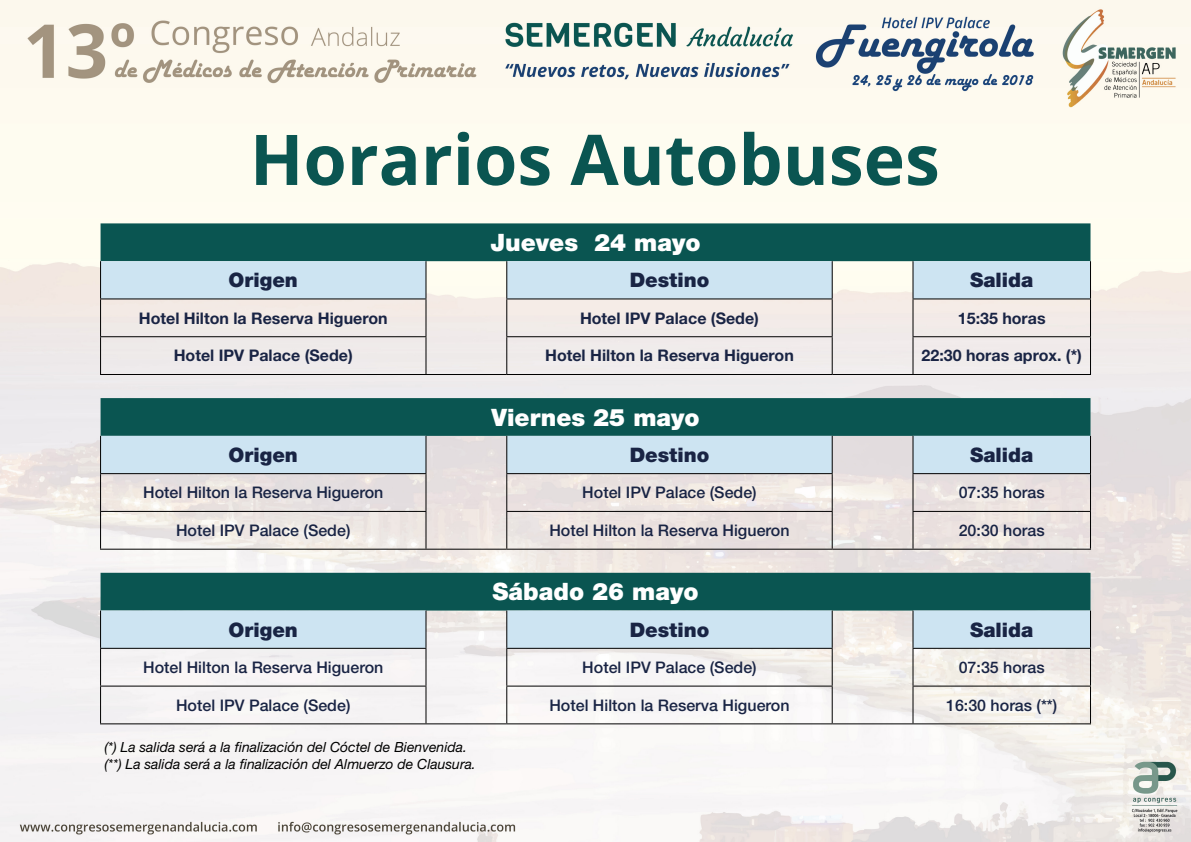
<style>
.page{position:relative;width:1191px;height:842px;background:#fff}
.page>*{position:absolute;margin:0;border:0;box-sizing:border-box;transform-origin:0 0}
.t1{font:700 70px "Open Sans";color:#0a5551}
.t2{font:900 24px "Helvetica Neue LT Std";color:#fff}
.t3{font:900 20px "Helvetica Neue LT Std";color:#192444}
.t4{font:500 16px "Helvetica Neue LT Std";color:#192444}
.t5{font:700 16px "Helvetica Neue LT Std";color:#192444}
.t6{font:italic 14px/16.8px "Helvetica Neue LT Std";color:#000}
</style>
<div class="page">
<img style="left:0;top:0;width:1191px;height:842px">
<svg style="left:101px;top:223px;width:989px;height:387px;background:#578783"></svg>
<svg style="left:101px;top:261px;width:325px;height:387px;background:#b6c9cc"></svg>
<svg style="left:507px;top:261px;width:583px;height:387px;background:#b7c8ca"></svg>
<hr style="left:100px;top:261px;width:1px;height:37px;background:#000">
<hr style="left:425px;top:261px;width:1px;height:37px;background:#000">
<hr style="left:100px;top:298px;width:326px;height:1px;background:#000">
<hr style="left:100px;top:299px;width:1px;height:37px;background:#000">
<hr style="left:425px;top:299px;width:1px;height:37px;background:#000">
<hr style="left:506px;top:299px;width:1px;height:37px;background:#000">
<hr style="left:831px;top:299px;width:1px;height:37px;background:#000">
<hr style="left:912px;top:299px;width:1px;height:37px;background:#000">
<hr style="left:100px;top:336px;width:326px;height:1px;background:#000">
<hr style="left:100px;top:337px;width:1px;height:37px;background:#000">
<hr style="left:425px;top:337px;width:1px;height:37px;background:#000">
<hr style="left:506px;top:336px;width:326px;height:1px;background:#000">
<hr style="left:506px;top:337px;width:1px;height:37px;background:#000">
<hr style="left:831px;top:337px;width:1px;height:37px;background:#000">
<hr style="left:912px;top:336px;width:179px;height:1px;background:#000">
<hr style="left:912px;top:337px;width:1px;height:37px;background:#000">
<hr style="left:100px;top:374px;width:326px;height:1px;background:#000">
<hr style="left:426px;top:374px;width:81px;height:1px;background:#000">
<hr style="left:507px;top:374px;width:325px;height:1px;background:#000">
<hr style="left:832px;top:374px;width:81px;height:1px;background:#000">
<hr style="left:913px;top:374px;width:178px;height:1px;background:#000">
<hr style="left:100px;top:436px;width:1px;height:37px;background:#000">
<hr style="left:425px;top:436px;width:1px;height:37px;background:#000">
<hr style="left:100px;top:473px;width:326px;height:1px;background:#000">
<hr style="left:100px;top:474px;width:1px;height:37px;background:#000">
<hr style="left:425px;top:474px;width:1px;height:37px;background:#000">
<hr style="left:506px;top:474px;width:1px;height:37px;background:#000">
<hr style="left:831px;top:474px;width:1px;height:37px;background:#000">
<hr style="left:912px;top:474px;width:1px;height:37px;background:#000">
<hr style="left:100px;top:511px;width:326px;height:1px;background:#000">
<hr style="left:100px;top:512px;width:1px;height:37px;background:#000">
<hr style="left:425px;top:512px;width:1px;height:37px;background:#000">
<hr style="left:506px;top:511px;width:326px;height:1px;background:#000">
<hr style="left:506px;top:512px;width:1px;height:37px;background:#000">
<hr style="left:831px;top:512px;width:1px;height:37px;background:#000">
<hr style="left:912px;top:511px;width:179px;height:1px;background:#000">
<hr style="left:912px;top:512px;width:1px;height:37px;background:#000">
<hr style="left:100px;top:549px;width:326px;height:1px;background:#000">
<hr style="left:426px;top:549px;width:81px;height:1px;background:#000">
<hr style="left:507px;top:549px;width:325px;height:1px;background:#000">
<hr style="left:832px;top:549px;width:81px;height:1px;background:#000">
<hr style="left:913px;top:549px;width:178px;height:1px;background:#000">
<hr style="left:100px;top:610px;width:1px;height:38px;background:#000">
<hr style="left:425px;top:610px;width:1px;height:38px;background:#000">
<hr style="left:100px;top:648px;width:326px;height:1px;background:#000">
<hr style="left:100px;top:649px;width:1px;height:37px;background:#000">
<hr style="left:425px;top:649px;width:1px;height:37px;background:#000">
<hr style="left:506px;top:649px;width:1px;height:37px;background:#000">
<hr style="left:831px;top:649px;width:1px;height:37px;background:#000">
<hr style="left:912px;top:649px;width:1px;height:37px;background:#000">
<hr style="left:100px;top:686px;width:326px;height:1px;background:#000">
<hr style="left:100px;top:687px;width:1px;height:36px;background:#000">
<hr style="left:425px;top:687px;width:1px;height:36px;background:#000">
<hr style="left:506px;top:686px;width:326px;height:1px;background:#000">
<hr style="left:506px;top:687px;width:1px;height:36px;background:#000">
<hr style="left:831px;top:687px;width:1px;height:36px;background:#000">
<hr style="left:912px;top:686px;width:179px;height:1px;background:#000">
<hr style="left:912px;top:687px;width:1px;height:36px;background:#000">
<hr style="left:100px;top:723px;width:326px;height:1px;background:#000">
<hr style="left:426px;top:723px;width:81px;height:1px;background:#000">
<hr style="left:507px;top:723px;width:325px;height:1px;background:#000">
<hr style="left:832px;top:723px;width:81px;height:1px;background:#000">
<hr style="left:913px;top:723px;width:178px;height:1px;background:#000">
<hr style="left:506px;top:261px;width:1px;height:37px;background:#000">
<hr style="left:831px;top:261px;width:1px;height:37px;background:#000">
<hr style="left:506px;top:298px;width:326px;height:1px;background:#000">
<hr style="left:506px;top:436px;width:1px;height:37px;background:#000">
<hr style="left:831px;top:436px;width:1px;height:37px;background:#000">
<hr style="left:506px;top:473px;width:326px;height:1px;background:#000">
<hr style="left:506px;top:610px;width:1px;height:38px;background:#000">
<hr style="left:831px;top:610px;width:1px;height:38px;background:#000">
<hr style="left:506px;top:648px;width:326px;height:1px;background:#000">
<hr style="left:912px;top:261px;width:1px;height:37px;background:#000">
<hr style="left:912px;top:298px;width:179px;height:1px;background:#000">
<hr style="left:912px;top:436px;width:1px;height:37px;background:#000">
<hr style="left:912px;top:473px;width:179px;height:1px;background:#000">
<hr style="left:912px;top:610px;width:1px;height:38px;background:#000">
<hr style="left:912px;top:648px;width:179px;height:1px;background:#000">
<hr style="left:1090px;top:261px;width:1px;height:37px;background:#000">
<hr style="left:1090px;top:299px;width:1px;height:37px;background:#000">
<hr style="left:1090px;top:337px;width:1px;height:37px;background:#000">
<hr style="left:1090px;top:436px;width:1px;height:37px;background:#000">
<hr style="left:1090px;top:474px;width:1px;height:37px;background:#000">
<hr style="left:1090px;top:512px;width:1px;height:37px;background:#000">
<hr style="left:1090px;top:610px;width:1px;height:38px;background:#000">
<hr style="left:1090px;top:649px;width:1px;height:37px;background:#000">
<hr style="left:1090px;top:687px;width:1px;height:36px;background:#000">
<h1 class="t1" style="left:250px;top:110px;width:691px">Horarios Autobuses</h1>
<h2 class="t2" style="left:490px;top:228px;width:211px">Jueves 24 mayo</h2>
<p class="t3" style="left:229px;top:268px;width:71px">Origen</p>
<p class="t3" style="left:629px;top:268px;width:81px">Destino</p>
<p class="t3" style="left:970px;top:268px;width:65px">Salida</p>
<p class="t5" style="left:139px;top:308px;width:250px">Hotel Hilton la Reserva Higueron</p>
<p class="t5" style="left:580px;top:308px;width:180px">Hotel IPV Palace (Sede)</p>
<p class="t5" style="left:958px;top:308px;width:89px">15:35 horas</p>
<p class="t5" style="left:174px;top:346px;width:180px">Hotel IPV Palace (Sede)</p>
<p class="t5" style="left:545px;top:346px;width:250px">Hotel Hilton la Reserva Higueron</p>
<p class="t5" style="left:921px;top:346px;width:162px">22:30 horas aprox. (*)</p>
<h2 class="t2" style="left:491px;top:403px;width:210px">Viernes 25 mayo</h2>
<p class="t3" style="left:229px;top:443px;width:71px">Origen</p>
<p class="t3" style="left:629px;top:443px;width:81px">Destino</p>
<p class="t3" style="left:970px;top:443px;width:65px">Salida</p>
<p class="t4" style="left:143px;top:483px;width:242px">Hotel Hilton la Reserva Higueron</p>
<p class="t4" style="left:582px;top:483px;width:176px">Hotel IPV Palace (Sede)</p>
<p class="t4" style="left:958px;top:483px;width:87px">07:35 horas</p>
<p class="t4" style="left:176px;top:521px;width:176px">Hotel IPV Palace (Sede)</p>
<p class="t4" style="left:549px;top:521px;width:242px">Hotel Hilton la Reserva Higueron</p>
<p class="t4" style="left:958px;top:521px;width:87px">20:30 horas</p>
<h2 class="t2" style="left:492px;top:577px;width:207px">Sábado 26 mayo</h2>
<p class="t3" style="left:229px;top:617px;width:71px">Origen</p>
<p class="t3" style="left:629px;top:617px;width:81px">Destino</p>
<p class="t3" style="left:970px;top:617px;width:65px">Salida</p>
<p class="t4" style="left:143px;top:658px;width:242px">Hotel Hilton la Reserva Higueron</p>
<p class="t4" style="left:582px;top:658px;width:176px">Hotel IPV Palace (Sede)</p>
<p class="t4" style="left:958px;top:658px;width:87px">07:35 horas</p>
<p class="t4" style="left:176px;top:695px;width:176px">Hotel IPV Palace (Sede)</p>
<p class="t4" style="left:549px;top:695px;width:242px">Hotel Hilton la Reserva Higueron</p>
<p class="t4" style="left:946px;top:695px;width:113px">16:30 horas (**)</p>
<p class="t6" style="left:105px;top:738px;width:373px">(*) La salida será a la finalización del Cóctel de Bienvenida. (**) La salida será a la finalización del Almuerzo de Clausura.</p>
</div>
